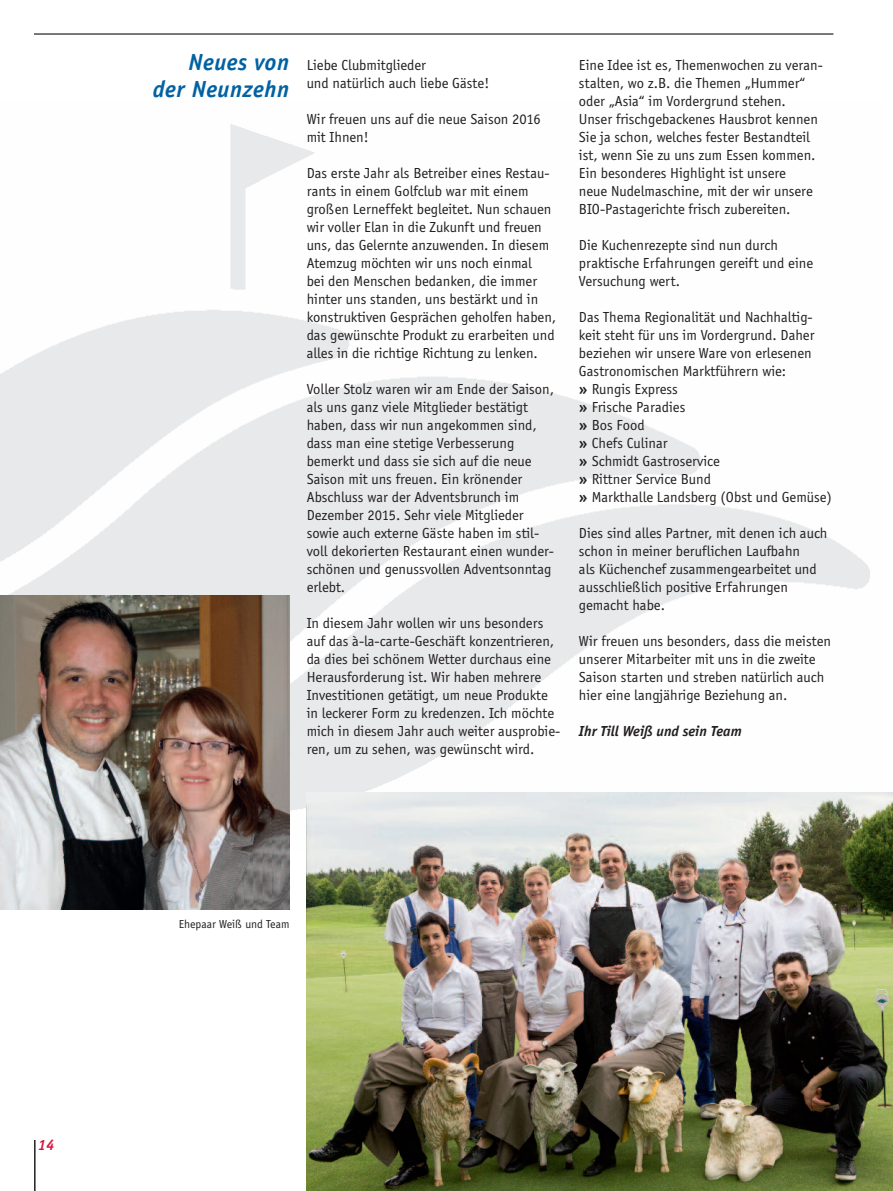
<style>
.page{position:relative;width:893px;height:1191px;background:#fff}
.page>*{position:absolute;margin:0;border:0;box-sizing:border-box;transform-origin:0 0}
.t1{font:italic 700 24px/27px "Officina Sans";letter-spacing:.02em;color:#0062a3;text-align:right}
.t2{font:15px/18px "Officina Sans";color:#231f20}
.t3{font:italic 700 15px "Officina Sans";color:#231f20}
.t4{font:italic 700 15px "Officina Serif Std";color:#d7123e}
.t5{font:12px "Officina Sans";color:#231f20}
.s1{font-weight:700}
</style>
<div class="page">
<img style="left:0;top:124px;width:870px;height:727px">
<hr style="left:34px;top:33px;width:799px;height:2px;background:#231f20">
<hr style="left:34px;top:1140px;width:2px;height:51px;background:#231f20">
<img style="left:307px;top:792px;width:586px;height:399px">
<img style="left:0;top:595px;width:289px;height:314px">
<p class="t4" style="left:38px;top:1139px;width:18px">14</p>
<h1 class="t1" style="left:153px;top:48px;width:138px">Neues von der Neunzehn</h1>
<p class="t2" style="left:579px;top:56px;width:245px">Eine Idee ist es, Themenwochen zu veran&shy;stalten, wo z.B. die Themen „Hummer“ oder „Asia“ im Vordergrund stehen.<br>Unser frischgebackenes Hausbrot kennen Sie ja schon, welches fester Bestandteil ist, wenn Sie zu uns zum Essen kommen.<br>Ein besonderes Highlight ist unsere<br>neue Nudelmaschine, mit der wir unsere BIO-Pastagerichte frisch zubereiten.</p>
<p class="t2" style="left:579px;top:236px;width:236px">Die Kuchenrezepte sind nun durch praktische Erfahrungen gereift und eine<br>Versuchung wert.</p>
<p class="t2" style="left:579px;top:308px;width:254px">Das Thema Regionalität und Nachhaltig&shy;keit steht für uns im Vordergrund. Daher beziehen wir unsere Ware von erlesenen<br>Gastronomischen Marktführern wie:<br><span class="s1">»</span> Rungis Express<br><span class="s1">»</span> Frische Paradies<br><span class="s1">»</span> Bos Food<br><span class="s1">»</span> Chefs Culinar<br><span class="s1">»</span> Schmidt Gastroservice<br><span class="s1">»</span> Rittner Service Bund<br><span class="s1">»</span> Markthalle Landsberg (Obst und Gemüse)</p>
<p class="t2" style="left:579px;top:524px;width:250px">Dies sind alles Partner, mit denen ich auch schon in meiner beruflichen Laufbahn<br>als Küchenchef zusammengearbeitet und ausschließlich positive Erfahrungen gemacht habe.</p>
<p class="t2" style="left:579px;top:632px;width:254px">Wir freuen uns besonders, dass die meisten unserer Mitarbeiter mit uns in die zweite Saison starten und streben natürlich auch hier eine langjährige Beziehung an.</p>
<p class="t3" style="left:579px;top:722px;width:164px">Ihr Till Weiß und sein Team</p>
<p class="t2" style="left:307px;top:56px;width:184px">Liebe Clubmitglieder<br>und natürlich auch liebe Gäste!</p>
<p class="t2" style="left:307px;top:110px;width:235px">Wir freuen uns auf die neue Saison 2016 mit Ihnen!</p>
<p class="t2" style="left:307px;top:164px;width:251px">Das erste Jahr als Betreiber eines Restau&shy;rants in einem Golfclub war mit einem großen Lerneffekt begleitet. Nun schauen wir voller Elan in die Zukunft und freuen uns, das Gelernte anzuwenden. In diesem Atemzug möchten wir uns noch einmal<br>bei den Menschen bedanken, die immer hinter uns standen, uns bestärkt und in konstruktiven Gesprächen geholfen haben, das gewünschte Produkt zu erarbeiten und alles in die richtige Richtung zu lenken.</p>
<p class="t2" style="left:307px;top:380px;width:249px">Voller Stolz waren wir am Ende der Saison, als uns ganz viele Mitglieder bestätigt haben, dass wir nun angekommen sind, dass man eine stetige Verbesserung bemerkt und dass sie sich auf die neue Saison mit uns freuen. Ein krönender Abschluss war der Adventsbrunch im Dezember 2015. Sehr viele Mitglieder sowie auch externe Gäste haben im stil&shy;voll dekorierten Restaurant einen wunder&shy;schönen und genussvollen Adventsonntag erlebt.</p>
<p class="t2" style="left:307px;top:614px;width:255px">In diesem Jahr wollen wir uns besonders auf das à-la-carte-Geschäft konzentrieren, da dies bei schönem Wetter durchaus eine Herausforderung ist. Wir haben mehrere Investitionen getätigt, um neue Produkte in leckerer Form zu kredenzen. Ich möchte mich in diesem Jahr auch weiter ausprobie&shy;ren, um zu sehen, was gewünscht wird.</p>
<p class="t5" style="left:179px;top:916px;width:112px">Ehepaar Weiß und Team</p>
</div>
